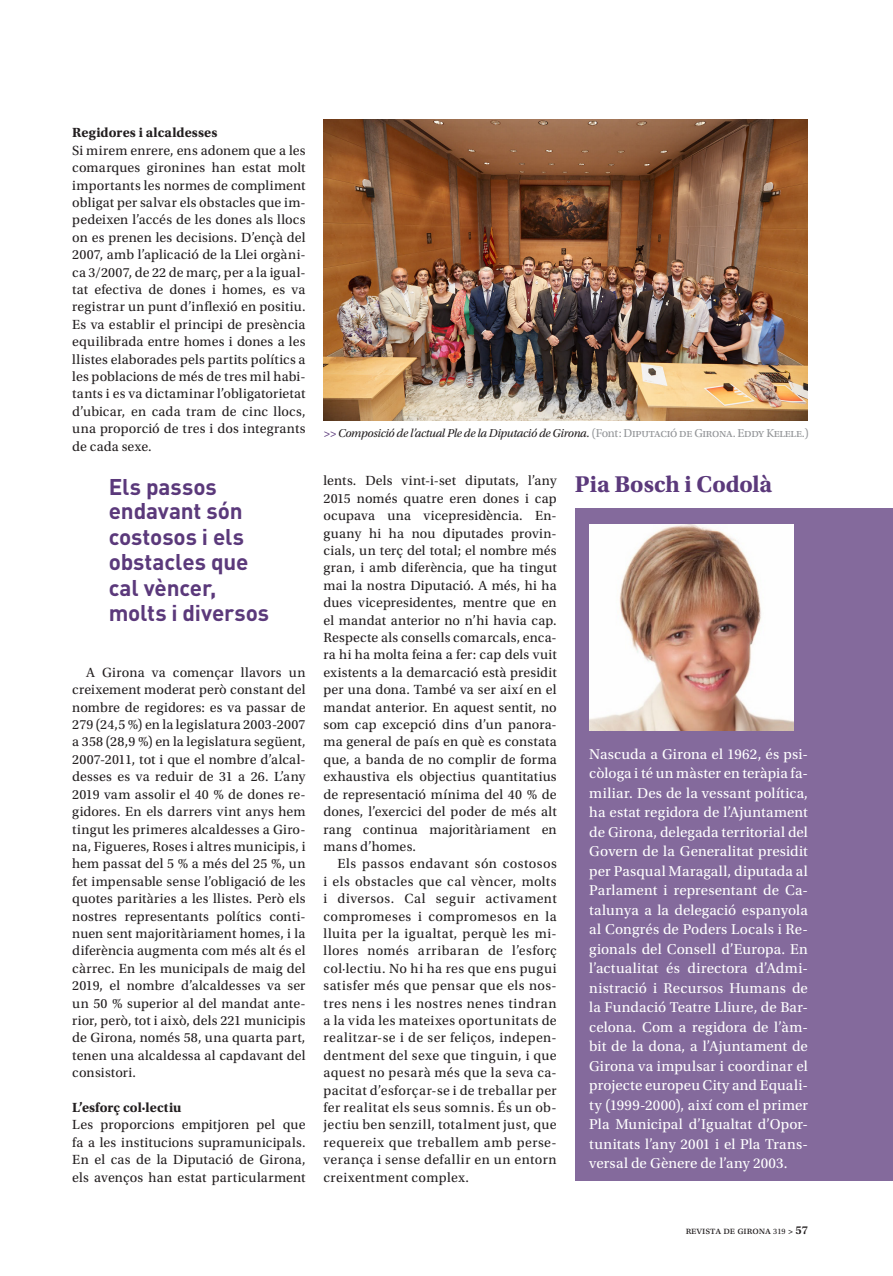
<style>
.page{position:relative;width:893px;height:1276px;background:#fff}
.page>*{position:absolute;margin:0;border:0;box-sizing:border-box;transform-origin:0 0}
.t1{font:700 24px "Utopia Std";color:#5b397b}
.DESTACATS{font:700 22.5px/25.2px "DIN Pro";letter-spacing:-.005em;color:#5b397b}
.t2{font:15px/19.5px "Utopia Std";letter-spacing:.01em;color:#fff;text-align:justify}
.t3{font:13.95px/17.4px "Utopia Std";letter-spacing:.015em;color:#231f20;text-align:justify}
.t4{font:700 13.95px "Utopia Std";letter-spacing:.01em;color:#231f20}
.PEUS_DE_FOTO{font:italic 12px "Utopia Std";letter-spacing:-.025em;color:#231f20}
.t5{font:10.5px "Utopia Std";color:#231f20}
.s1{color:#5b397b}
.s2{font-style:normal;color:#939598}
.s3{font-size:8.25px}
.s4{font-weight:600;font-size:9px}
.s5{font-weight:600;font-size:12px}
</style>
<div class="page">
<div style="left:575px;top:508px;width:318px;height:672px;background:#846a9c"></div>
<img style="left:589px;top:524px;width:204px;height:206px">
<img style="left:323px;top:119px;width:485px;height:302px">
<p class="t4" style="left:72px;top:125px;width:147px">Regidores i alcaldesses</p>
<p class="t3" style="left:72px;top:142px;width:235px;text-align:left">Si mirem enrere, ens adonem que a les comarques gironines han estat molt importants les normes de compliment obligat per salvar els obstacles que im&shy;pedeixen l’accés de les dones als llocs on es prenen les decisions. D’ençà del 2007, amb l’aplicació de la Llei orgàni&shy;ca 3/2007, de 22 de març, per a la igual&shy;tat efectiva de dones i homes, es va registrar un punt d’inflexió en positiu.<br>Es va establir el principi de presència equilibrada entre homes i dones a les llistes elaborades pels partits polítics a les poblacions de més de tres mil habi&shy;tants i es va dictaminar l’obligatorietat d’ubicar, en cada tram de cinc llocs, una proporció de tres i dos integrants de cada sexe.</p>
<p class="DESTACATS" style="left:109px;top:472px;width:162px">Els passos endavant són costosos i els obstacles que cal vèncer, molts i diversos</p>
<p class="t3" style="left:72px;top:664px;width:235px;text-indent:14px">A Girona va començar llavors un creixement moderat però constant del nombre de regidores: es va passar de 279 (24,5 %) en la legislatura 2003-2007 a 358 (28,9 %) en la legislatura següent, 2007-2011, tot i que el nombre d’alcal&shy;desses es va reduir de 31 a 26. L’any 2019 vam assolir el 40 % de dones re&shy;gidores. En els darrers vint anys hem tingut les primeres alcaldesses a Giro&shy;na, Figueres, Roses i altres municipis, i hem passat del 5 % a més del 25 %, un fet impensable sense l’obligació de les quotes paritàries a les llistes. Però els nostres representants polítics conti&shy;nuen sent majoritàriament homes, i la diferència augmenta com més alt és el càrrec. En les municipals de maig del 2019, el nombre d’alcaldesses va ser un 50 % superior al del mandat ante&shy;rior, però, tot i això, dels 221 municipis de Girona, només 58, una quarta part, tenen una alcaldessa al capdavant del consistori.</p>
<p class="t4" style="left:72px;top:1099px;width:111px">L’esforç col·lectiu</p>
<p class="t3" style="left:72px;top:1116px;width:235px">Les proporcions empitjoren pel que fa a les institucions supramunicipals.<br>En el cas de la Diputació de Girona, els avenços han estat particularment</p>
<p class="PEUS_DE_FOTO" style="left:323px;top:427px;width:487px"><span class="s1">&gt;&gt;</span> Composició de l’actual Ple de la Diputació de Girona. <span class="s2">(Font: Diputació de Girona. Eddy Kelele.)</span></p>
<p class="t3" style="left:323px;top:472px;width:235px">lents. Dels vint-i-set diputats, l’any 2015 només quatre eren dones i cap ocupava una vicepresidència. En&shy;guany hi ha nou diputades provin&shy;cials, un terç del total; el nombre més gran, i amb diferència, que ha tingut mai la nostra Diputació. A més, hi ha dues vicepresidentes, mentre que en el mandat anterior no n’hi havia cap.<br>Respecte als consells comarcals, enca&shy;ra hi ha molta feina a fer: cap dels vuit existents a la demarcació està presidit per una dona. També va ser així en el mandat anterior. En aquest sentit, no som cap excepció dins d’un panora&shy;ma general de país en què es constata que, a banda de no complir de forma exhaustiva els objectius quantitatius de representació mínima del 40 % de dones, l’exercici del poder de més alt rang continua majoritàriament en mans d’homes.</p>
<p class="t3" style="left:323px;top:855px;width:235px;text-indent:14px">Els passos endavant són costosos i els obstacles que cal vèncer, molts i diversos. Cal seguir activament compromeses i compromesos en la lluita per la igualtat, perquè les mi&shy;llores només arribaran de l’esforç col·lectiu. No hi ha res que ens pugui satisfer més que pensar que els nos&shy;tres nens i les nostres nenes tindran a la vida les mateixes oportunitats de realitzar-se i de ser feliços, indepen&shy;dentment del sexe que tinguin, i que aquest no pesarà més que la seva ca&shy;pacitat d’esforçar-se i de treballar per fer realitat els seus somnis. És un ob&shy;jectiu ben senzill, totalment just, que requereix que treballem amb perse&shy;verança i sense defallir en un entorn creixentment complex.</p>
<p class="t1" style="left:575px;top:470px;width:199px">Pia Bosch i Codolà</p>
<p class="t2" style="left:589px;top:744px;width:220px">Nascuda a Girona el 1962, és psi&shy;còloga i té un màster en teràpia fa&shy;miliar. Des de la vessant política, ha estat regidora de l’Ajuntament de Girona, delegada territorial del Govern de la Generalitat presidit per Pasqual Maragall, diputada al Parlament i representant de Ca&shy;talunya a la delegació espanyola al Congrés de Poders Locals i Re&shy;gionals del Consell d’Europa. En l’actualitat és directora d’Admi&shy;nistració i Recursos Humans de la Fundació Teatre Lliure, de Bar&shy;celona. Com a regidora de l’àm&shy;bit de la dona, a l’Ajuntament de Girona va impulsar i coordinar el projecte europeu City and Equali&shy;ty (1999-2000), així com el primer Pla Municipal d’Igualtat d’Opor&shy;tunitats l’any 2001 i el Pla Trans&shy;versal de Gènere de l’any 2003.</p>
<p class="t5" style="left:686px;top:1224px;width:124px">revista de girona <span class="s3">319</span> <span class="s4">&gt;</span> <span class="s5">57</span></p>
</div>
